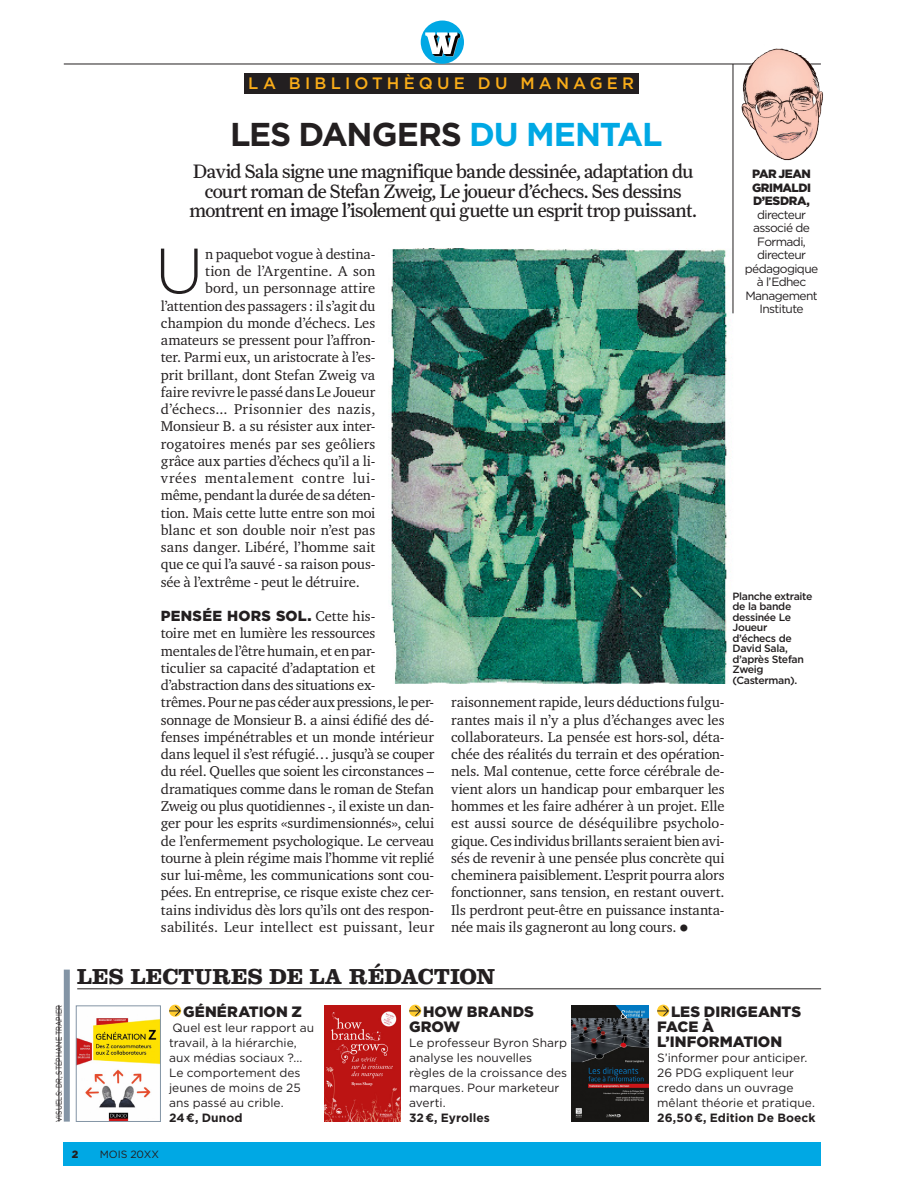
<style>
.page{position:relative;width:906px;height:1191px;background:#fff}
.page>*{position:absolute;margin:0;border:0;box-sizing:border-box;transform-origin:0 0}
.TEXTE-LETTRINE-2col{font:300 63.9px "Gotham";color:#231f20}
.t1{font:700 33px "Gotham";letter-spacing:-.035em;color:#231f20}
.t2{font:700 22.5px "Clarendon LT Std";color:#231f20}
.t3{font:19.5px/19.5px "Farnham Text";letter-spacing:-.03em;color:#231f20;text-align:center}
.t4{font:500 16.5px "Gotham";letter-spacing:.255em;color:#faad19}
.t5{font:900 15px/15px "Gotham";color:#231f20}
.TEXTE_DEPGRAS_2col{font:14.55px/17.2px "Charter ITC Std";letter-spacing:-.01em;color:#231f20}
.TEXTE-LETTRINE-2col-2{font:14.55px "Charter ITC Std";letter-spacing:-.005em;color:#231f20}
.TEXTE-LETTRINE-2col-3{font:14.55px "Charter ITC Std";letter-spacing:.03em;color:#231f20}
.TEXTE-LETTRINE-2col-4{font:14.55px "Charter ITC Std";letter-spacing:.04em;color:#231f20}
.t6{font:12px/15px "Gotham";color:#231f20}
.t7{font:12px/13.5px "Gotham";letter-spacing:-.05em;color:#231f20;text-align:center}
.t8{font:900 12px/13.5px "Gotham";letter-spacing:-.035em;color:#231f20;text-align:justify}
.LEGENDE_PETITE{font:500 10.5px/10.5px "Gotham";letter-spacing:-.03em;color:#231f20}
.t9{font:10.5px "Gotham";letter-spacing:-.01em;color:#231f20}
.t10{font:900 10.5px "Gotham";color:#231f20}
.t11{font:8.25px "Gotham";letter-spacing:.01em;color:#231f20;scale:.8 1}
.s1{color:#00a8e4}
.s2{font-family:"Gotham";font-weight:900}
.s3{font-size:24.3px}
.s4{font-weight:700}
</style>
<div class="page">
<hr style="left:64px;top:64px;width:757px;height:1px;background:#231f20">
<img style="left:733px;top:48px;width:90px;height:120px">
<img style="left:78px;top:1018px;width:81px;height:101px">
<div style="left:76px;top:1005px;width:85px;height:116px;border:1px solid #8394a5"></div>
<img style="left:325px;top:1005px;width:75px;height:116px">
<img style="left:571px;top:1005px;width:77px;height:116px">
<img style="left:390px;top:240px;width:344px;height:444px">
<div style="left:64px;top:969px;width:6px;height:152px;background:#8394a5"></div>
<div style="left:244px;top:73px;width:394px;height:20px;background:#231f20"></div>
<hr style="left:77px;top:988px;width:744px;height:1px;background:#231f20">
<hr style="left:59px;top:1005px;width:1px;height:116px;background:#231f20">
<svg style="left:169px;top:1005px;width:12px;height:11px"></svg>
<svg style="left:409px;top:1005px;width:12px;height:11px"></svg>
<svg style="left:657px;top:1005px;width:12px;height:11px"></svg>
<div style="left:421px;top:21px;width:43px;height:43px;background:#00a8e4;border-radius:50%"></div>
<svg style="left:425px;top:32px;width:35px;height:24px"></svg>
<div style="left:64px;top:1142px;width:757px;height:23px;background:#00a8e4"></div>
<hr style="left:732px;top:64px;width:1px;height:249px;background:#231f20">
<p class="t4" style="left:248px;top:72px;width:387px">LA BIBLIOTHÈQUE DU MANAGER</p>
<p class="t1" style="left:230px;top:112px;width:434px">LES DANGERS <span class="s1">DU MENTAL</span></p>
<p class="t3" style="left:189px;top:161px;width:509px">David Sala signe une magnifique bande dessinée, adaptation du court roman de Stefan Zweig, Le joueur d’échecs. Ses dessins montrent en image l’isolement qui guette un esprit trop puissant.</p>
<p class="TEXTE-LETTRINE-2col" style="left:155px;top:230px;width:50px">U</p>
<p class="TEXTE-LETTRINE-2col-2" style="left:205px;top:245px;width:172px">n paquebot vogue à destina-</p>
<p class="TEXTE-LETTRINE-2col-2" style="left:205px;top:262px;width:172px">tion de l’Argentine. A son</p>
<p class="TEXTE-LETTRINE-2col-2" style="left:205px;top:279px;width:172px">bord, un personnage attire</p>
<p class="TEXTE-LETTRINE-2col-2" style="left:161px;top:296px;width:216px">l’attention des passagers : il s’agit du</p>
<p class="TEXTE-LETTRINE-2col-2" style="left:161px;top:314px;width:216px">champion du monde d’échecs. Les</p>
<p class="TEXTE-LETTRINE-2col-2" style="left:161px;top:331px;width:216px">amateurs se pressent pour l’affron-</p>
<p class="TEXTE-LETTRINE-2col-2" style="left:161px;top:348px;width:216px">ter. Parmi eux, un aristocrate à l’es-</p>
<p class="TEXTE-LETTRINE-2col-2" style="left:161px;top:365px;width:216px">prit brillant, dont Stefan Zweig va</p>
<p class="TEXTE-LETTRINE-2col-2" style="left:161px;top:383px;width:216px">faire revivre le passé dans Le Joueur</p>
<p class="TEXTE-LETTRINE-2col-3" style="left:161px;top:400px;width:216px">d’échecs... Prisonnier des nazis,</p>
<p class="TEXTE-LETTRINE-2col-2" style="left:161px;top:417px;width:216px">Monsieur B. a su résister aux inter-</p>
<p class="TEXTE-LETTRINE-2col-2" style="left:161px;top:434px;width:216px">rogatoires menés par ses geôliers</p>
<p class="TEXTE-LETTRINE-2col-2" style="left:161px;top:452px;width:216px">grâce aux parties d’échecs qu’il a li-</p>
<p class="TEXTE-LETTRINE-2col-4" style="left:161px;top:469px;width:216px">vrées mentalement contre lui-</p>
<p class="TEXTE-LETTRINE-2col-2" style="left:161px;top:486px;width:216px">même, pendant la durée de sa déten-</p>
<p class="TEXTE-LETTRINE-2col-2" style="left:161px;top:503px;width:216px">tion. Mais cette lutte entre son moi</p>
<p class="TEXTE-LETTRINE-2col-2" style="left:161px;top:521px;width:216px">blanc et son double noir n’est pas</p>
<p class="TEXTE-LETTRINE-2col-2" style="left:161px;top:538px;width:216px">sans danger. Libéré, l’homme sait</p>
<p class="TEXTE-LETTRINE-2col-2" style="left:161px;top:555px;width:216px">que ce qui l’a sauvé - sa raison pous-</p>
<p class="TEXTE-LETTRINE-2col-2" style="left:161px;top:572px;width:200px">sée à l’extrême - peut le détruire.</p>
<p class="TEXTE_DEPGRAS_2col" style="left:161px;top:607px;width:275px"><span class="s2">PENSÉE HORS SOL.</span> Cette his-<br>toire met en lumière les ressources mentales de l’être humain, et en par-<br>ticulier sa capacité d’adaptation et d’abstraction dans des situations ex-<br>trêmes. Pour ne pas céder aux pressions, le per&shy;sonnage de Monsieur B. a ainsi édifié des dé&shy;fenses impénétrables et un monde intérieur dans lequel il s’est réfugié… jusqu’à se couper du réel. Quelles que soient les circonstances – dramatiques comme dans le roman de Stefan Zweig ou plus quotidiennes -, il existe un dan&shy;ger pour les esprits «surdimensionnés», celui de l’enfermement psychologique. Le cerveau tourne à plein régime mais l’homme vit replié sur lui-même, les communications sont cou&shy;pées. En entreprise, ce risque existe chez cer&shy;tains individus dès lors qu’ils ont des respon&shy;sabilités. Leur intellect est puissant, leur</p>
<p class="TEXTE_DEPGRAS_2col" style="left:451px;top:693px;width:275px;text-align:justify">raisonnement rapide, leurs déductions fulgu&shy;rantes mais il n’y a plus d’échanges avec les collaborateurs. La pensée est hors-sol, déta&shy;chée des réalités du terrain et des opération&shy;nels. Mal contenue, cette force cérébrale de&shy;vient alors un handicap pour embarquer les hommes et les faire adhérer à un projet. Elle est aussi source de déséquilibre psycholo&shy;gique. Ces individus brillants seraient bien avi&shy;sés de revenir à une pensée plus concrète qui cheminera paisiblement. L’esprit pourra alors fonctionner, sans tension, en restant ouvert.<br>Ils perdront peut-être en puissance instanta&shy;née mais ils gagneront au long cours.<span class="s3">•</span></p>
<p class="t8" style="left:752px;top:167px;width:61px">PAR JEAN GRIMALDI D’ESDRA,</p>
<p class="t7" style="left:745px;top:207px;width:75px">directeur associé de<br>Formadi, directeur pédagogique à l’Edhec<br>Management<br>Institute</p>
<p class="LEGENDE_PETITE" style="left:732px;top:591px;width:81px">Planche extraite de la bande dessinée Le<br>Joueur d’échecs de<br>David Sala, d’après Stefan<br>Zweig (Casterman).</p>
<p class="t11" style="left:53px;top:1121px;width:147px;rotate:-90deg">VISUELS : DR, STÉPHANE TRAPIER</p>
<p class="t2" style="left:77px;top:963px;width:419px">LES LECTURES DE LA RÉDACTION</p>
<p class="t5" style="left:183px;top:1003px;width:120px">GÉNÉRATION Z</p>
<p class="t6" style="left:169px;top:1019px;width:147px">Quel est leur rapport au travail, à la hiérarchie, aux médias sociaux ?...<br>Le comportement des jeunes de moins de 25 ans passé au crible.<br><span class="s4">24 €, Dunod</span></p>
<p class="t5" style="left:409px;top:1003px;width:126px;text-indent:14px">HOW BRANDS<br>GROW</p>
<p class="t6" style="left:409px;top:1034px;width:160px">Le professeur Byron Sharp analyse les nouvelles règles de la croissance des marques. Pour marketeur averti.<br><span class="s4">32 €, Eyrolles</span></p>
<p class="t10" style="left:72px;top:1146px;width:8px">2</p>
<p class="t9" style="left:100px;top:1147px;width:61px">Mois 20XX</p>
<p class="t5" style="left:657px;top:1003px;width:145px;text-indent:14px">LES DIRIGEANTS<br>FACE À<br>L’INFORMATION</p>
<p class="t6" style="left:657px;top:1049px;width:160px">S’informer pour anticiper.<br>26 PDG expliquent leur credo dans un ouvrage mêlant théorie et pratique.<br><span class="s4">26,50 €, Edition De Boeck</span></p>
</div>
